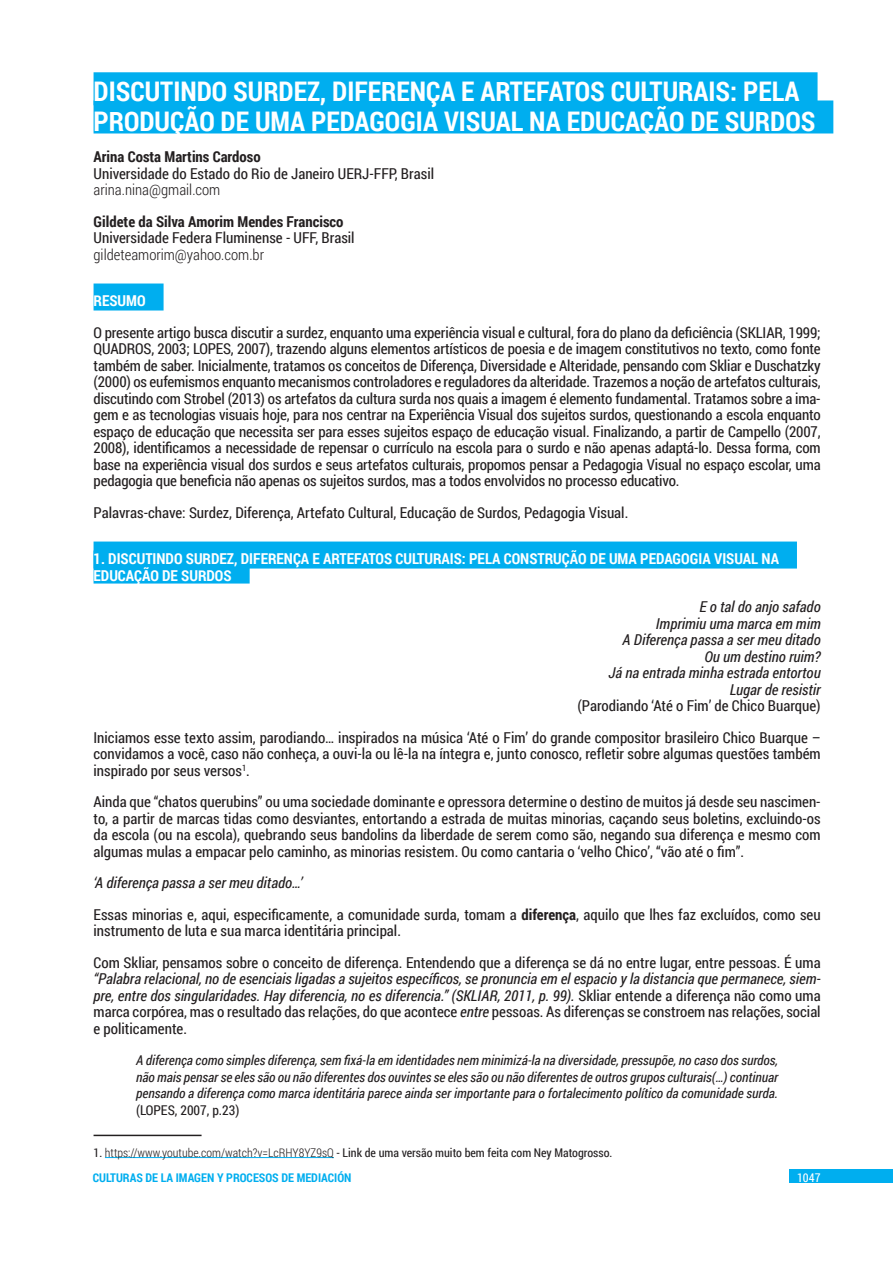
<style>
.page{position:relative;width:893px;height:1263px;background:#fff}
.page>*{position:absolute;margin:0;border:0;box-sizing:border-box;transform-origin:0 0}
.Título_CV{font:700 27px/29.7px "Roboto Condensed";color:#fff}
.Normal_CV{font:15px/16.5px "Roboto Condensed";color:#231f20;text-align:justify}
.Normal_CV-2{font:italic 15px "Roboto Condensed";color:#231f20}
.Sección_CV{font:700 15px/16.5px "Roboto Condensed";color:#fff}
.Universidad_Autor_a{font:15px "Roboto Condensed";color:#231f20}
.Keywords_Normal_CV{font:15px "Roboto Condensed";color:#231f20}
.Nombre_Autor_a_Norma{font:700 15px "Roboto Condensed";color:#231f20}
.Mail_pos_Univ_Autor{font:300 15px "Roboto Condensed";color:#231f20}
.Citas_CV{font:italic 13.5px/16.5px "Roboto Condensed";color:#231f20;text-align:justify}
.Nota_pie_CV{font:12px "Roboto Condensed";color:#231f20}
.t1{font:700 12px "Roboto Condensed";color:#00aeef}
.t2{font:12px "Roboto Condensed";color:#fff}
.s1{font-weight:700}
.s2{font-style:italic}
.s3{font-style:normal}
.s4{font-weight:300}
</style>
<div class="page">
<div style="left:789px;top:1169px;width:104px;height:14px;background:#00aeef"></div>
<div style="left:94px;top:72px;width:723px;height:33px;background:#00aeef"></div>
<div style="left:94px;top:100px;width:739px;height:33px;background:#00aeef"></div>
<div style="left:94px;top:283px;width:70px;height:27px;background:#00aeef"></div>
<div style="left:94px;top:541px;width:703px;height:27px;background:#00aeef"></div>
<div style="left:94px;top:550px;width:156px;height:33px;background:#00aeef"></div>
<hr style="left:94px;top:1135px;width:108px;height:1px;background:#231f20">
<hr style="left:105px;top:1157px;width:229px;height:1px;background:#00aeef">
<p class="Título_CV" style="left:94px;top:75px;width:723px">DISCUTINDO SURDEZ, DIFERENÇA E ARTEFATOS CULTURAIS: PELA<br>PRODUÇÃO DE UMA PEDAGOGIA VISUAL NA EDUCAÇÃO DE SURDOS</p>
<p class="Nombre_Autor_a_Norma" style="left:94px;top:146px;width:169px">Arina Costa Martins Cardoso</p>
<p class="Universidad_Autor_a" style="left:94px;top:163px;width:342px">Universidade do Estado do Rio de Janeiro UERJ-FFP, Brasil</p>
<p class="Mail_pos_Univ_Autor" style="left:94px;top:179px;width:128px">arina.nina@gmail.com</p>
<p class="Nombre_Autor_a_Norma" style="left:94px;top:211px;width:251px">Gildete da Silva Amorim Mendes Francisco</p>
<p class="Universidad_Autor_a" style="left:94px;top:227px;width:263px">Universidade Federa Fluminense - UFF, Brasil</p>
<p class="Mail_pos_Univ_Autor" style="left:94px;top:244px;width:172px">gildeteamorim@yahoo.com.br</p>
<p class="Sección_CV" style="left:94px;top:292px;width:54px">RESUMO</p>
<p class="Normal_CV" style="left:94px;top:323px;width:729px">O presente artigo busca discutir a surdez, enquanto uma experiência visual e cultural, fora do plano da deficiência (SKLIAR, 1999; QUADROS, 2003; LOPES, 2007), trazendo alguns elementos artísticos de poesia e de imagem constitutivos no texto, como fonte também de saber. Inicialmente, tratamos os conceitos de Diferença, Diversidade e Alteridade, pensando com Skliar e Duschatzky (2000) os eufemismos enquanto mecanismos controladores e reguladores da alteridade. Trazemos a noção de artefatos culturais, discutindo com Strobel (2013) os artefatos da cultura surda nos quais a imagem é elemento fundamental. Tratamos sobre a ima&shy;gem e as tecnologias visuais hoje, para nos centrar na Experiência Visual dos sujeitos surdos, questionando a escola enquanto espaço de educação que necessita ser para esses sujeitos espaço de educação visual. Finalizando, a partir de Campello (2007, 2008), identificamos a necessidade de repensar o currículo na escola para o surdo e não apenas adaptá-lo. Dessa forma, com base na experiência visual dos surdos e seus artefatos culturais, propomos pensar a Pedagogia Visual no espaço escolar, uma pedagogia que beneficia não apenas os sujeitos surdos, mas a todos envolvidos no processo educativo.</p>
<p class="Keywords_Normal_CV" style="left:94px;top:502px;width:536px">Palavras-chave: Surdez, Diferença, Artefato Cultural, Educação de Surdos, Pedagogia Visual.</p>
<p class="Sección_CV" style="left:94px;top:550px;width:687px">1. DISCUTINDO SURDEZ, DIFERENÇA E ARTEFATOS CULTURAIS: PELA CONSTRUÇÃO DE UMA PEDAGOGIA VISUAL NA<br>EDUCAÇÃO DE SURDOS</p>
<p class="Normal_CV-2" style="left:699px;top:596px;width:123px">E o tal do anjo safado</p>
<p class="Normal_CV-2" style="left:656px;top:613px;width:166px">Imprimiu uma marca em mim</p>
<p class="Normal_CV-2" style="left:623px;top:629px;width:200px">A Diferença passa a ser meu ditado</p>
<p class="Normal_CV-2" style="left:704px;top:646px;width:118px">Ou um destino ruim?</p>
<p class="Normal_CV-2" style="left:609px;top:662px;width:214px">Já na entrada minha estrada entortou</p>
<p class="Normal_CV-2" style="left:730px;top:679px;width:92px">Lugar de resistir</p>
<p class="Normal_CV" style="left:577px;top:697px;width:245px">(Parodiando ‘Até o Fim’ de Chico Buarque)</p>
<p class="Normal_CV" style="left:94px;top:728px;width:729px">Iniciamos esse texto assim, parodiando… inspirados na música ‘Até o Fim’ do grande compositor brasileiro Chico Buarque – convidamos a você, caso não conheça, a ouvi-la ou lê-la na íntegra e, junto conosco, refletir sobre algumas questões também inspirado por seus versos<sup>1</sup>.</p>
<p class="Normal_CV" style="left:94px;top:793px;width:729px">Ainda que “chatos querubins” ou uma sociedade dominante e opressora determine o destino de muitos já desde seu nascimen&shy;to, a partir de marcas tidas como desviantes, entortando a estrada de muitas minorias, caçando seus boletins, excluindo-os da escola (ou na escola), quebrando seus bandolins da liberdade de serem como são, negando sua diferença e mesmo com algumas mulas a empacar pelo caminho, as minorias resistem. Ou como cantaria o ‘velho Chico’, “vão até o fim”.</p>
<p class="Normal_CV-2" style="left:94px;top:872px;width:210px">‘A diferença passa a ser meu ditado…’</p>
<p class="Normal_CV" style="left:94px;top:905px;width:729px">Essas minorias e, aqui, especificamente, a comunidade surda, tomam a <span class="s1">diferença</span>, aquilo que lhes faz excluídos, como seu instrumento de luta e sua marca identitária principal.</p>
<p class="Normal_CV" style="left:94px;top:953px;width:729px">Com Skliar, pensamos sobre o conceito de diferença. Entendendo que a diferença se dá no entre lugar, entre pessoas. É uma <span class="s2">“Palabra relacional, no de esenciais ligadas a sujeitos específicos, se pronuncia em el espacio y la distancia que permanece, siem&shy;pre, entre dos singularidades. Hay diferencia, no es diferencia.” (SKLIAR, 2011, p. 99).</span> Skliar entende a diferença não como uma marca corpórea, mas o resultado das relações, do que acontece <span class="s2">entre</span> pessoas. As diferenças se constroem nas relações, social e politicamente.</p>
<p class="Citas_CV" style="left:136px;top:1051px;width:644px">A diferença como simples diferença, sem fixá-la em identidades nem minimizá-la na diversidade, pressupõe, no caso dos surdos, não mais pensar se eles são ou não diferentes dos ouvintes se eles são ou não diferentes de outros grupos culturais(…) continuar pensando a diferença como marca identitária parece ainda ser importante para o fortalecimento político da comunidade surda. <span class="s3">(LOPES, 2007, p.23)</span></p>
<p class="Nota_pie_CV" style="left:94px;top:1144px;width:520px">1. <span class="s4">https://www.youtube.com/watch?v=LcRHY8YZ9sQ</span> - Link de uma versão muito bem feita com Ney Matogrosso.</p>
<p class="t1" style="left:93px;top:1169px;width:260px">CULTURAS DE LA IMAGEN Y PROCESOS DE MEDIACIÓN</p>
<p class="t2" style="left:797px;top:1169px;width:25px">1047</p>
</div>
